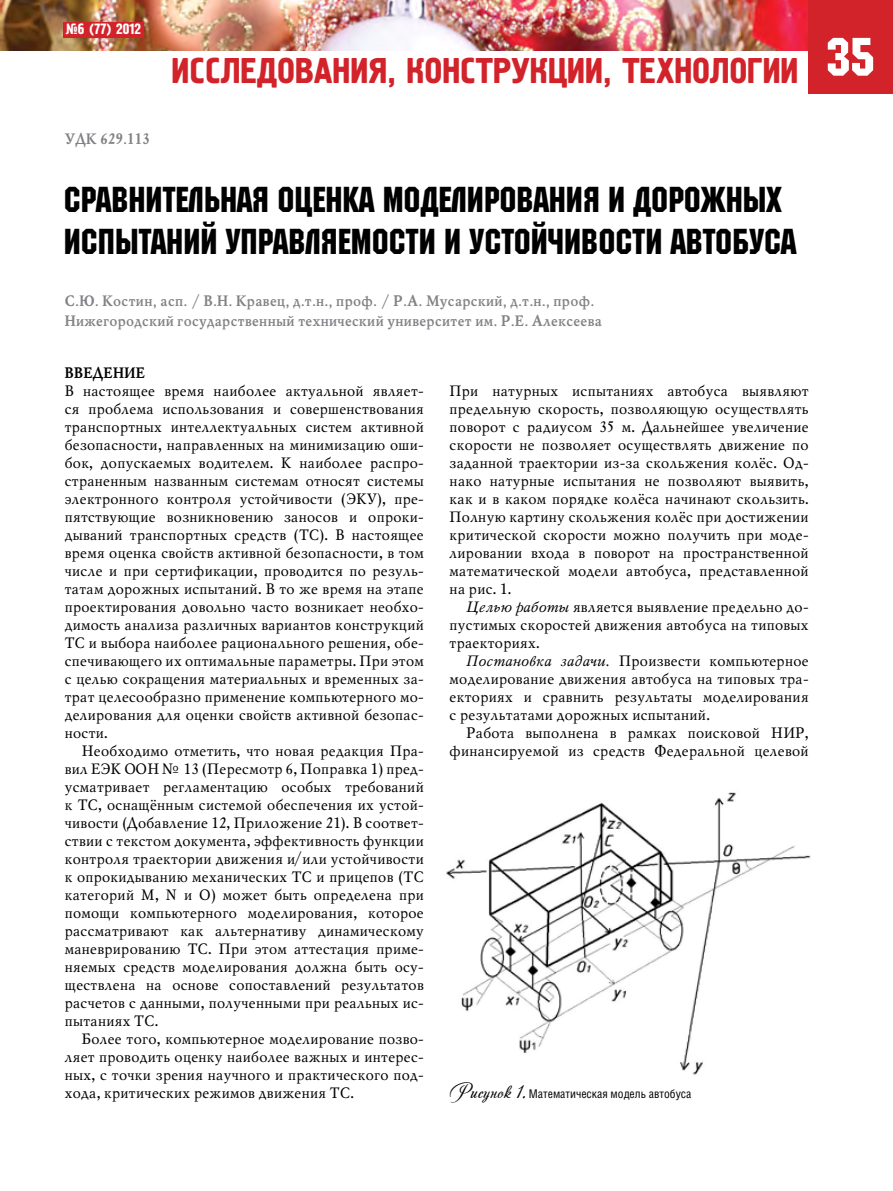
<style>
.page{position:relative;width:893px;height:1191px;background:#fff}
.page>*{position:absolute;margin:0;border:0;box-sizing:border-box;transform-origin:0 0}
.t1{font:36px/42px "Machine C";color:#000}
.t2{font:36px "Pollock 1 C";color:#d2232a}
.t3{font:15px/18px "Mysl C";color:#000;text-align:justify}
.t4{font:700 15px/19.5px "Mysl C";color:#808285}
.t5{font:15px "Pollock 1 C";color:#fff}
.t6{font:700 15px "Mysl C";letter-spacing:.17em;color:#000}
.t7{font:12px "Helios Cond";color:#000}
.s1{font-style:italic}
.s2{font-family:"Andantinoscript";font-size:21px}
</style>
<div class="page">
<img style="left:0;top:0;width:808px;height:50px">
<div style="left:63px;top:22px;width:81px;height:16px;background:#d2232a"></div>
<div style="left:808px;top:0;width:85px;height:94px;background:#d2232a"></div>
<svg style="left:0;top:28px;width:3px;height:22px"></svg>
<img style="left:446px;top:792px;width:365px;height:283px">
<p class="t5" style="left:65px;top:21px;width:77px">№6 (77) 2012</p>
<h1 class="t2" style="left:172px;top:51px;width:705px">Исследования, конструкции , технологии <sup>35</sup></h1>
<p class="t4" style="left:64px;top:130px;width:87px">УДК 629.113</p>
<h1 class="t1" style="left:64px;top:177px;width:734px">СРАВНИТЕЛЬНАЯ ОЦЕНКА МОДЕЛИРОВАНИЯ И ДОРОЖНЫХ<br>ИСПЫТАНИЙ УПРАВЛЯЕМОСТИ И УСТОЙЧИВОСТИ АВТОБУСА</h1>
<p class="t4" style="left:64px;top:292px;width:539px">С.Ю. Костин, асп. / В.Н. Кравец, д.т.н., проф. / Р.А. Мусарский, д.т.н., проф.<br>Нижегородский государственный технический университет им. Р.Е. Алексеева</p>
<p class="t6" style="left:64px;top:365px;width:80px">Введение</p>
<p class="t3" style="left:64px;top:382px;width:361px">В настоящее время наиболее актуальной являет&shy;ся проблема использования и совершенствования транспортных интеллектуальных систем активной безопасности, направленных на минимизацию оши&shy;бок, допускаемых водителем. К наиболее распро&shy;страненным названным системам относят системы электронного контроля устойчивости (ЭКУ), пре&shy;пятствующие возникновению заносов и опроки&shy;дываний транспортных средств (ТС). В настоящее время оценка свойств активной безопасности, в том числе и при сертификации, проводится по резуль&shy;татам дорожных испытаний. В то же время на этапе проектирования довольно часто возникает необхо&shy;димость анализа различных вариантов конструкций ТС и выбора наиболее рационального решения, обе&shy;спечивающего их оптимальные параметры. При этом с целью сокращения материальных и временных за&shy;трат целесообразно применение компьютерного мо&shy;делирования для оценки свойств активной безопас&shy;ности.</p>
<p class="t3" style="left:64px;top:742px;width:361px;text-indent:17px">Необходимо отметить, что новая редакция Пра&shy;вил ЕЭК ООН № 13 (Пересмотр 6, Поправка 1) пред&shy;усматривает регламентацию особых требований к ТС, оснащённым системой обеспечения их устой&shy;чивости (Добавление 12, Приложение 21). В соответ&shy;ствии с текстом документа, эффективность функции контроля траектории движения и/или устойчивости к опрокидыванию механических ТС и прицепов (ТС категорий M, N и О) может быть определена при помощи компьютерного моделирования, которое рассматривают как альтернативу динамическому маневрированию ТС. При этом аттестация приме&shy;няемых средств моделирования должна быть осу&shy;ществлена на основе сопоставлений результатов расчетов с данными, полученными при реальных ис&shy;пытаниях ТС.</p>
<p class="t3" style="left:64px;top:1030px;width:361px;text-indent:17px">Более того, компьютерное моделирование позво&shy;ляет проводить оценку наиболее важных и интерес&shy;ных, с точки зрения научного и практического под&shy;хода, критических режимов движения ТС.</p>
<p class="t3" style="left:449px;top:382px;width:361px">При натурных испытаниях автобуса выявляют предельную скорость, позволяющую осуществлять поворот с радиусом 35 м. Дальнейшее увеличение скорости не позволяет осуществлять движение по заданной траектории из-за скольжения колёс. Од&shy;нако натурные испытания не позволяют выявить, как и в каком порядке колёса начинают скользить.<br>Полную картину скольжения колёс при достижении критической скорости можно получить при моде&shy;лировании входа в поворот на пространственной математической модели автобуса, представленной на рис. 1.</p>
<p class="t3" style="left:449px;top:598px;width:361px;text-indent:17px"><span class="s1">Целью работы</span> является выявление предельно до&shy;пустимых скоростей движения автобуса на типовых траекториях.</p>
<p class="t3" style="left:449px;top:652px;width:361px;text-indent:17px"><span class="s1">Постановка задачи.</span> Произвести компьютерное моделирование движения автобуса на типовых тра&shy;екториях и сравнить результаты моделирования с результатами дорожных испытаний.</p>
<p class="t3" style="left:449px;top:724px;width:361px;text-align:right">Работа выполнена в рамках поисковой НИР, финансируемой из средств Федеральной целевой</p>
<p class="t7" style="left:449px;top:1087px;width:244px"><span class="s2">Рисунок 1.</span> Математическая модель автобуса</p>
</div>
